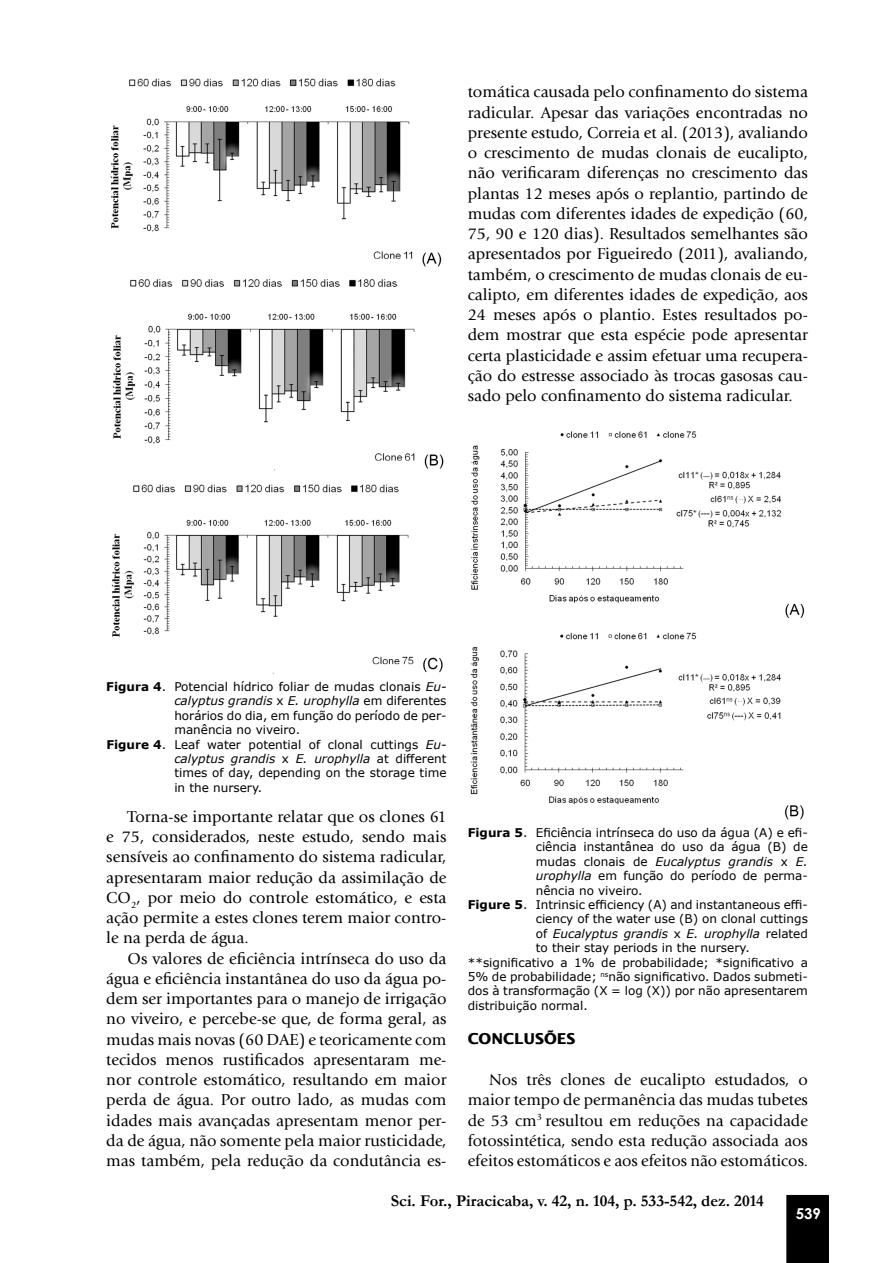
<style>
.page{position:relative;width:893px;height:1263px;background:#fff}
.page>*{position:absolute;margin:0;border:0;box-sizing:border-box;transform-origin:0 0}
.t1{font:16.5px/20.2px "Giovanni";color:#000;text-align:justify}
.t2{font:700 16.5px "Garamond";color:#000}
.t3{font:700 15px "Lucida Sans";color:#000}
.t4{font:700 15px "Century Gothic";color:#fff}
.t5{font:12px "Verdana";color:#000}
.t6{font:italic 12px "Verdana";color:#000}
.s1{font-weight:700}
.s2{font-style:italic}
.s3{font-style:normal}
</style>
<div class="page">
<div style="left:786px;top:1195px;width:43px;height:68px;background:#000"></div>
<img style="left:110px;top:78px;width:334px;height:596px">
<img style="left:470px;top:431px;width:335px;height:389px">
<p class="t1" style="left:468px;top:82px;width:342px">tomática causada pelo confinamento do sistema radicular. Apesar das variações encontradas no presente estudo, Correia et al. (2013), avaliando o crescimento de mudas clonais de eucalipto, não verificaram diferenças no crescimento das plantas 12 meses após o replantio, partindo de mudas com diferentes idades de expedição (60, 75, 90 e 120 dias). Resultados semelhantes são apresentados por Figueiredo (2011), avaliando, também, o crescimento de mudas clonais de eu&shy;calipto, em diferentes idades de expedição, aos 24 meses após o plantio. Estes resultados po&shy;dem mostrar que esta espécie pode apresentar certa plasticidade e assim efetuar uma recupera&shy;ção do estresse associado às trocas gasosas cau&shy;sado pelo confinamento do sistema radicular.</p>
<p class="t5" style="left:106px;top:678px;width:342px"><span class="s1">Figura 4</span>. Potencial hídrico foliar de mudas clonais <span class="s2">Eu-</span></p>
<p class="t6" style="left:174px;top:693px;width:274px">calyptus grandis <span class="s3">x</span> E. urophylla <span class="s3">em diferentes</span></p>
<p class="t5" style="left:174px;top:707px;width:274px">horários do dia, em função do período de per-</p>
<p class="t5" style="left:174px;top:721px;width:127px">manência no viveiro.</p>
<p class="t5" style="left:106px;top:736px;width:342px"><span class="s1">Figure 4</span>. Leaf water potential of clonal cuttings <span class="s2">Eu-</span></p>
<p class="t6" style="left:174px;top:750px;width:274px">calyptus grandis <span class="s3">x</span> E. urophylla <span class="s3">at different</span></p>
<p class="t5" style="left:174px;top:765px;width:274px">times of day, depending on the storage time</p>
<p class="t5" style="left:174px;top:779px;width:89px">in the nursery.</p>
<p class="t1" style="left:106px;top:806px;width:342px;text-indent:21px">Torna-se importante relatar que os clones 61 e 75, considerados, neste estudo, sendo mais sensíveis ao confinamento do sistema radicular, apresentaram maior redução da assimilação de CO<sub>2</sub>, por meio do controle estomático, e esta ação permite a estes clones terem maior contro&shy;le na perda de água.</p>
<p class="t1" style="left:106px;top:948px;width:342px;text-indent:21px">Os valores de eficiência intrínseca do uso da água e eficiência instantânea do uso da água po&shy;dem ser importantes para o manejo de irrigação no viveiro, e percebe-se que, de forma geral, as mudas mais novas (60 DAE) e teoricamente com tecidos menos rustificados apresentaram me&shy;nor controle estomático, resultando em maior perda de água. Por outro lado, as mudas com idades mais avançadas apresentam menor per&shy;da de água, não somente pela maior rusticidade, mas também, pela redução da condutância es-</p>
<p class="t5" style="left:468px;top:824px;width:342px"><span class="s1">Figura 5</span>. Eficiência intrínseca do uso da água (A) e efi-</p>
<p class="t5" style="left:536px;top:839px;width:274px">ciência instantânea do uso da água (B) de</p>
<p class="t6" style="left:536px;top:853px;width:274px"><span class="s3">mudas clonais de</span> Eucalyptus grandis <span class="s3">x</span> E.</p>
<p class="t5" style="left:536px;top:868px;width:274px"><span class="s2">urophylla</span> em função do período de perma-</p>
<p class="t5" style="left:536px;top:882px;width:108px">nência no viveiro.</p>
<p class="t5" style="left:468px;top:896px;width:342px"><span class="s1">Figure 5</span>. Intrinsic efficiency (A) and instantaneous effi-</p>
<p class="t5" style="left:536px;top:911px;width:274px">ciency of the water use (B) on clonal cuttings</p>
<p class="t6" style="left:536px;top:925px;width:274px"><span class="s3">of</span> Eucalyptus grandis <span class="s3">x</span> E. urophylla <span class="s3">related</span></p>
<p class="t5" style="left:536px;top:940px;width:216px">to their stay periods in the nursery.</p>
<p class="t5" style="left:468px;top:954px;width:342px">**significativo a 1% de probabilidade; *significativo a</p>
<p class="t5" style="left:468px;top:968px;width:342px">5% de probabilidade; <sup>ns</sup>não significativo. Dados submeti-</p>
<p class="t5" style="left:468px;top:983px;width:342px">dos à transformação (X = log (X)) por não apresentarem</p>
<p class="t5" style="left:468px;top:997px;width:122px">distribuição normal.</p>
<p class="t3" style="left:468px;top:1030px;width:109px">CONCLUSÕES</p>
<p class="t1" style="left:468px;top:1070px;width:342px;text-indent:21px">Nos três clones de eucalipto estudados, o maior tempo de permanência das mudas tubetes de 53 cm<sup>3</sup> resultou em reduções na capacidade fotossintética, sendo esta redução associada aos efeitos estomáticos e aos efeitos não estomáticos.</p>
<p class="t2" style="left:391px;top:1189px;width:375px">Sci. For., Piracicaba, v. 42, n. 104, p. 533-542, dez. 2014</p>
<p class="t4" style="left:796px;top:1202px;width:27px">539</p>
</div>
